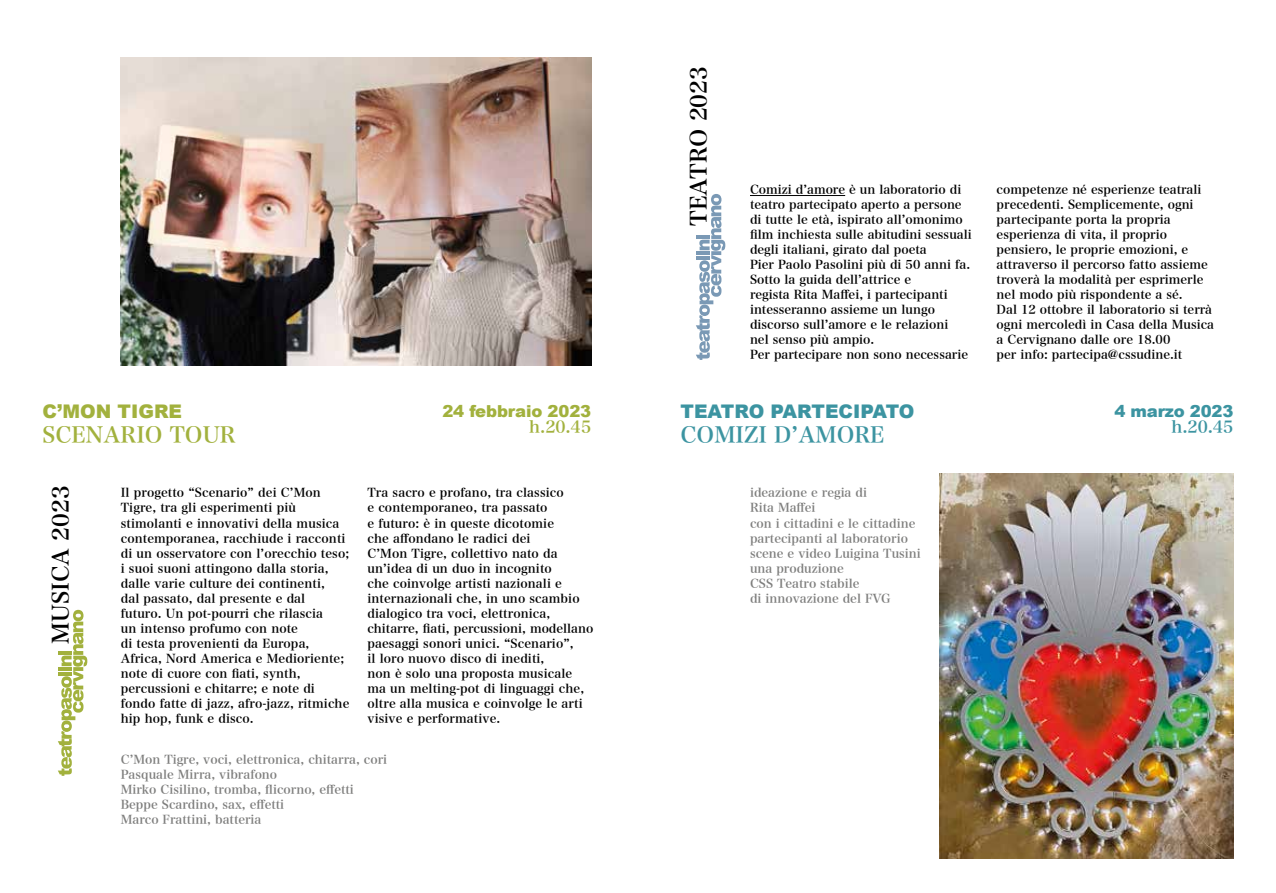
<style>
.page{position:relative;width:1276px;height:893px;background:#fff}
.page>*{position:absolute;margin:0;border:0;box-sizing:border-box;transform-origin:0 0}
.t1{font:22.35px "Hira Min Pro N W6";color:#000}
.t2{font:21.75px "Hira Min Pro N W6";color:#3c94a1}
.t3{font:21.75px "Hira Min Pro N W6";color:#a2b13d}
.t4{font:900 18.75px "Arial";color:#3c94a1}
.t5{font:900 18.75px "Arial";color:#a2b13d}
.t6{font:900 16.5px "Arial";letter-spacing:-.01em;color:#a2b13d}
.t7{font:900 16.5px "Arial";letter-spacing:-.01em;color:#3c94a1}
.t8{font:16.5px "Hira Min Pro N W6";color:#a2b13d}
.t9{font:16.5px "Hira Min Pro N W6";color:#3c94a1}
.t10{font:12px/15px "Hira Min Pro N W6";letter-spacing:.01em;color:#000}
.t11{font:12px/15px "Hira Min Pro N W6";color:#7e7e7d}
</style>
<div class="page">
<svg style="left:58px;top:610px;width:29px;height:166px"></svg>
<img style="left:121px;top:57px;width:470px;height:308px">
<hr style="left:750px;top:195px;width:95px;height:1px;background:#000">
<svg style="left:696px;top:194px;width:29px;height:166px"></svg>
<img style="left:939px;top:473px;width:294px;height:386px">
<h3 class="t5" style="left:43px;top:398px;width:141px">C’MON TIGRE</h3>
<h2 class="t3" style="left:43px;top:416px;width:195px">SCENARIO TOUR</h2>
<h3 class="t6" style="left:442px;top:399px;width:150px">24 febbraio 2023</h3>
<h3 class="t8" style="left:529px;top:413px;width:64px">h.20.45</h3>
<h1 class="t1" style="left:41px;top:644px;width:160px;rotate:-90deg">MUSICA 2023</h1>
<p class="t10" style="left:121px;top:485px;width:230px">Il progetto “Scenario” dei C’Mon Tigre, tra gli esperimenti più stimolanti e innovativi della musica contemporanea, racchiude i racconti di un osservatore con l’orecchio teso; i suoi suoni attingono dalla storia, dalle varie culture dei continenti,<br>dal passato, dal presente e dal<br>futuro. Un pot-pourri che rilascia<br>un intenso profumo con note<br>di testa provenienti da Europa, Africa, Nord America e Medioriente; note di cuore con fiati, synth, percussioni e chitarre; e note di fondo fatte di jazz, afro-jazz, ritmiche hip hop, funk e disco.</p>
<p class="t10" style="left:367px;top:485px;width:227px">Tra sacro e profano, tra classico<br>e contemporaneo, tra passato<br>e futuro: è in queste dicotomie<br>che affondano le radici dei<br>C’Mon Tigre, collettivo nato da un’idea di un duo in incognito<br>che coinvolge artisti nazionali e internazionali che, in uno scambio dialogico tra voci, elettronica, chitarre, fiati, percussioni, modellano paesaggi sonori unici. “Scenario”,<br>il loro nuovo disco di inediti,<br>non è solo una proposta musicale ma un melting-pot di linguaggi che, oltre alla musica e coinvolge le arti visive e performative.</p>
<p class="t11" style="left:121px;top:751px;width:268px">C’Mon Tigre, voci, elettronica, chitarra, cori Pasquale Mirra, vibrafono<br>Mirko Cisilino, tromba, flicorno, effetti Beppe Scardino, sax, effetti<br>Marco Frattini, batteria</p>
<h1 class="t1" style="left:679px;top:226px;width:161px;rotate:-90deg">TEATRO 2023</h1>
<p class="t10" style="left:750px;top:181px;width:223px">Comizi d’amore è un laboratorio di teatro partecipato aperto a persone di tutte le età, ispirato all’omonimo film inchiesta sulle abitudini sessuali degli italiani, girato dal poeta<br>Pier Paolo Pasolini più di 50 anni fa.<br>Sotto la guida dell’attrice e<br>regista Rita Maffei, i partecipanti intesseranno assieme un lungo discorso sull’amore e le relazioni<br>nel senso più ampio.<br>Per partecipare non sono necessarie</p>
<p class="t10" style="left:996px;top:181px;width:219px">competenze né esperienze teatrali precedenti. Semplicemente, ogni partecipante porta la propria esperienza di vita, il proprio pensiero, le proprie emozioni, e attraverso il percorso fatto assieme troverà la modalità per esprimerle nel modo più rispondente a sé.<br>Dal 12 ottobre il laboratorio si terrà ogni mercoledì in Casa della Musica a Cervignano dalle ore 18.00<br>per info: partecipa@cssudine.it</p>
<h3 class="t4" style="left:680px;top:398px;width:235px">TEATRO PARTECIPATO</h3>
<h2 class="t2" style="left:680px;top:416px;width:206px">COMIZI D’AMORE</h2>
<p class="t11" style="left:750px;top:485px;width:172px">ideazione e regia di<br>Rita Maffei<br>con i cittadini e le cittadine partecipanti al laboratorio scene e video Luigina Tusini una produzione<br>CSS Teatro stabile<br>di innovazione del FVG</p>
<h3 class="t7" style="left:1114px;top:399px;width:121px">4 marzo 2023</h3>
<h3 class="t9" style="left:1171px;top:413px;width:64px">h.20.45</h3>
</div>
